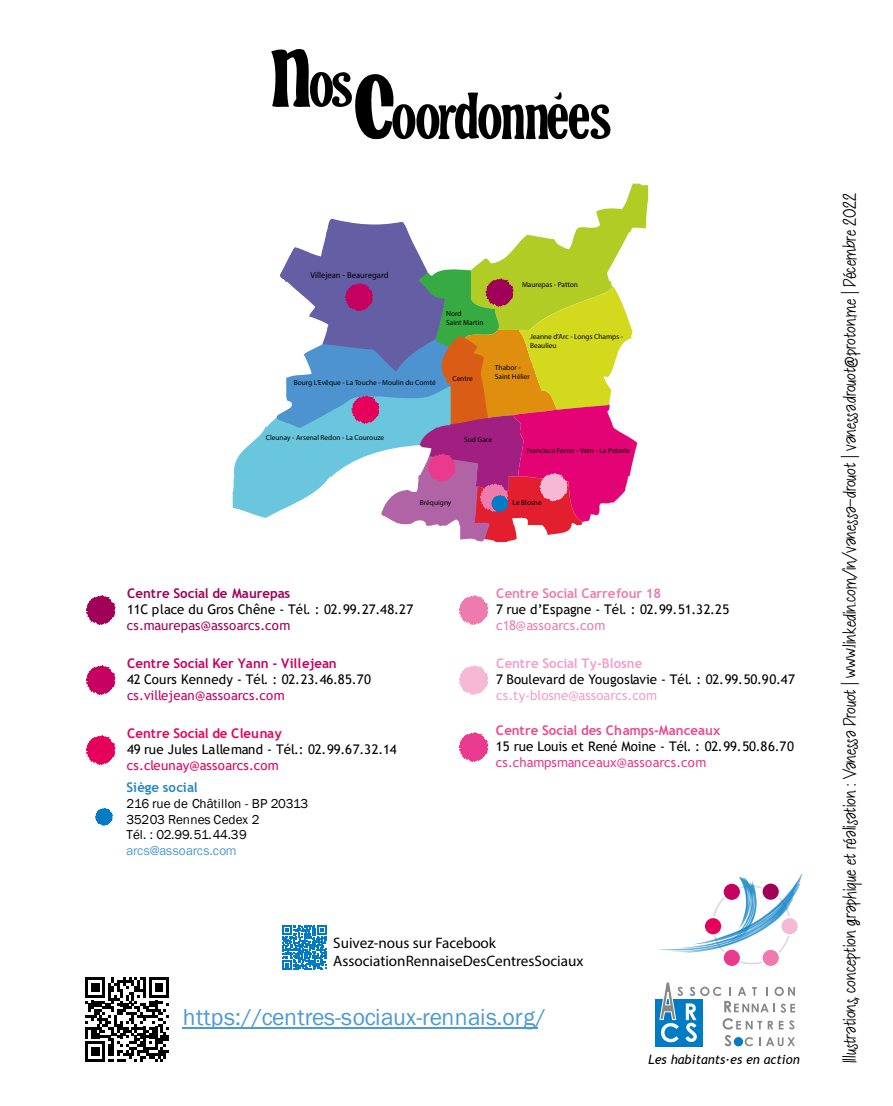
<style>
.page{position:relative;width:893px;height:1106px;background:#fff}
.page>*{position:absolute;margin:0;border:0;box-sizing:border-box;transform-origin:0 0}
.t1{font:23.7px "Franklin Gothic";letter-spacing:.005em;color:#4c99d4}
.t2{font:18px "Vanessa Hand";color:#000}
.t3{font:15.15px/18.1px "Myriad Pro";color:#000}
.t4{font:13.2px "Trebuchet MS";color:#000}
.t5{font:13.2px/15.9px "Franklin Gothic";letter-spacing:-.02em;color:#000}
.t6{font:13.2px "Trebuchet MS";letter-spacing:.02em;color:#000}
.t7{font:700 13.2px "Trebuchet MS";color:#ea4991}
.t8{font:13.2px "Trebuchet MS";letter-spacing:.005em;color:#e93a8d}
.t9{font:700 13.2px "Trebuchet MS";letter-spacing:-.005em;color:#c60060}
.t10{font:13.2px "Trebuchet MS";color:#f39fc5}
.t11{font:13.2px "Trebuchet MS";letter-spacing:.005em;color:#c60060}
.t12{font:13.2px "Trebuchet MS";letter-spacing:.005em;color:#a00057}
.t13{font:700 13.2px "Trebuchet MS";letter-spacing:-.005em;color:#ee7bae}
.t14{font:13.2px "Trebuchet MS";letter-spacing:.005em;color:#e6005b}
.t15{font:700 13.2px "Trebuchet MS";letter-spacing:-.01em;color:#a00057}
.t16{font:700 13.2px "Trebuchet MS";color:#f39fc5}
.t17{font:700 13.2px "Trebuchet MS";letter-spacing:-.005em;color:#e6005b}
.t18{font:13.2px "Franklin Gothic";letter-spacing:-.015em;color:#4c99d4}
.t19{font:13.2px "Trebuchet MS";letter-spacing:.005em;color:#ee7bae}
.t20{font:700 13.2px "Trebuchet MS";letter-spacing:-.005em;color:#2786c8}
.t21{font:italic 12.9px "Trebuchet MS";color:#000}
.t22{font:8.55px "Myriad Pro";color:#000}
.t23{font:7.35px/8.9px "Myriad Pro";color:#000}
</style>
<div class="page">
<svg style="left:232px;top:184px;width:416px;height:359px"></svg>
<svg style="left:459px;top:595px;width:30px;height:30px"></svg>
<svg style="left:459px;top:665px;width:30px;height:30px"></svg>
<svg style="left:96px;top:808px;width:17px;height:17px"></svg>
<svg style="left:86px;top:595px;width:30px;height:30px"></svg>
<svg style="left:86px;top:665px;width:30px;height:30px"></svg>
<svg style="left:86px;top:735px;width:30px;height:30px"></svg>
<svg style="left:459px;top:732px;width:30px;height:30px"></svg>
<svg style="left:271px;top:49px;width:340px;height:91px"></svg>
<hr style="left:183px;top:1027px;width:355px;height:1px;background:#4c99d4">
<svg style="left:85px;top:977px;width:84px;height:84px"></svg>
<div style="left:655px;top:998px;width:48px;height:48px;background:#007bc4"></div>
<svg style="left:659px;top:982px;width:136px;height:64px"></svg>
<svg style="left:724px;top:949px;width:16px;height:17px"></svg>
<svg style="left:763px;top:949px;width:16px;height:17px"></svg>
<svg style="left:657px;top:873px;width:145px;height:91px"></svg>
<svg style="left:282px;top:925px;width:45px;height:44px"></svg>
<p class="t22" style="left:310px;top:270px;width:80px">Villejean - Beauregard</p>
<p class="t23" style="left:294px;top:378px;width:144px">Bourg L’Evêque - La Touche - Moulin du Comté</p>
<p class="t23" style="left:446px;top:309px;width:39px">Nord<br>Saint Martin</p>
<p class="t23" style="left:522px;top:280px;width:57px">Maurepas - Patton</p>
<p class="t23" style="left:530px;top:332px;width:95px">Jeanne d’Arc - Longs Champs -<br>Beaulieu</p>
<p class="t23" style="left:452px;top:374px;width:22px">Centre</p>
<p class="t23" style="left:495px;top:363px;width:37px">Thabor -<br>Saint Hélier</p>
<p class="t23" style="left:266px;top:433px;width:120px">Cleunay - Arsenal Redon - La Courouze</p>
<p class="t23" style="left:464px;top:434px;width:29px">Sud Gare</p>
<p class="t23" style="left:527px;top:445px;width:105px">Francisco Ferrer - Vern - La Poterie</p>
<p class="t23" style="left:420px;top:498px;width:33px">Bréquigny</p>
<p class="t23" style="left:513px;top:498px;width:31px">Le Blosne</p>
<h3 class="t15" style="left:127px;top:585px;width:164px">Centre Social de Maurepas</h3>
<h3 class="t4" style="left:127px;top:601px;width:288px">11C place du Gros Chêne - Tél. : 02.99.27.48.27</h3>
<h3 class="t12" style="left:127px;top:617px;width:165px">cs.maurepas@assoarcs.com</h3>
<h3 class="t9" style="left:127px;top:655px;width:211px">Centre Social Ker Yann - Villejean</h3>
<h3 class="t6" style="left:127px;top:671px;width:246px">42 Cours Kennedy - Tél. : 02.23.46.85.70</h3>
<h3 class="t11" style="left:127px;top:687px;width:159px">cs.villejean@assoarcs.com</h3>
<h3 class="t17" style="left:127px;top:725px;width:156px">Centre Social de Cleunay</h3>
<h3 class="t4" style="left:127px;top:741px;width:271px">49 rue Jules Lallemand - Tél.: 02.99.67.32.14</h3>
<h3 class="t14" style="left:127px;top:757px;width:153px">cs.cleunay@assoarcs.com</h3>
<h3 class="t20" style="left:127px;top:778px;width:73px">Siège social</h3>
<h3 class="t5" style="left:127px;top:795px;width:183px">216 rue de Châtillon - BP 20313<br>35203 Rennes Cedex 2<br>Tél. : 02.99.51.44.39</h3>
<h3 class="t18" style="left:126px;top:842px;width:112px">arcs@assoarcs.com</h3>
<h3 class="t13" style="left:496px;top:585px;width:166px">Centre Social Carrefour 18</h3>
<h3 class="t4" style="left:496px;top:601px;width:235px">7 rue d’Espagne - Tél. : 02.99.51.32.25</h3>
<h3 class="t19" style="left:496px;top:617px;width:111px">c18@assoarcs.com</h3>
<h3 class="t16" style="left:496px;top:655px;width:148px">Centre Social Ty-Blosne</h3>
<h3 class="t4" style="left:496px;top:671px;width:301px">7 Boulevard de Yougoslavie - Tél. : 02.99.50.90.47</h3>
<h3 class="t10" style="left:496px;top:687px;width:162px">cs.ty-blosne@assoarcs.com</h3>
<h3 class="t7" style="left:496px;top:722px;width:226px">Centre Social des Champs-Manceaux</h3>
<h3 class="t4" style="left:496px;top:738px;width:300px">15 rue Louis et René Moine - Tél. : 02.99.50.86.70</h3>
<h3 class="t8" style="left:496px;top:754px;width:212px">cs.champsmanceaux@assoarcs.com</h3>
<h3 class="t3" style="left:333px;top:933px;width:252px">Suivez-nous sur Facebook<br>AssociationRennaiseDesCentresSociaux</h3>
<h1 class="t1" style="left:183px;top:1002px;width:365px">https://centres-sociaux-rennais.org/</h1>
<h3 class="t21" style="left:648px;top:1051px;width:153px">Les habitants∙es en action</h3>
<h2 class="t2" style="left:838px;top:1063px;width:871px;rotate:-90deg">Illustrations, conception graphique et réalisation : Vanessa Drouot | www.linkedin.com/in/vanessa-drouot | vanessa.drouot@proton.me | Décembre 2022</h2>
</div>
